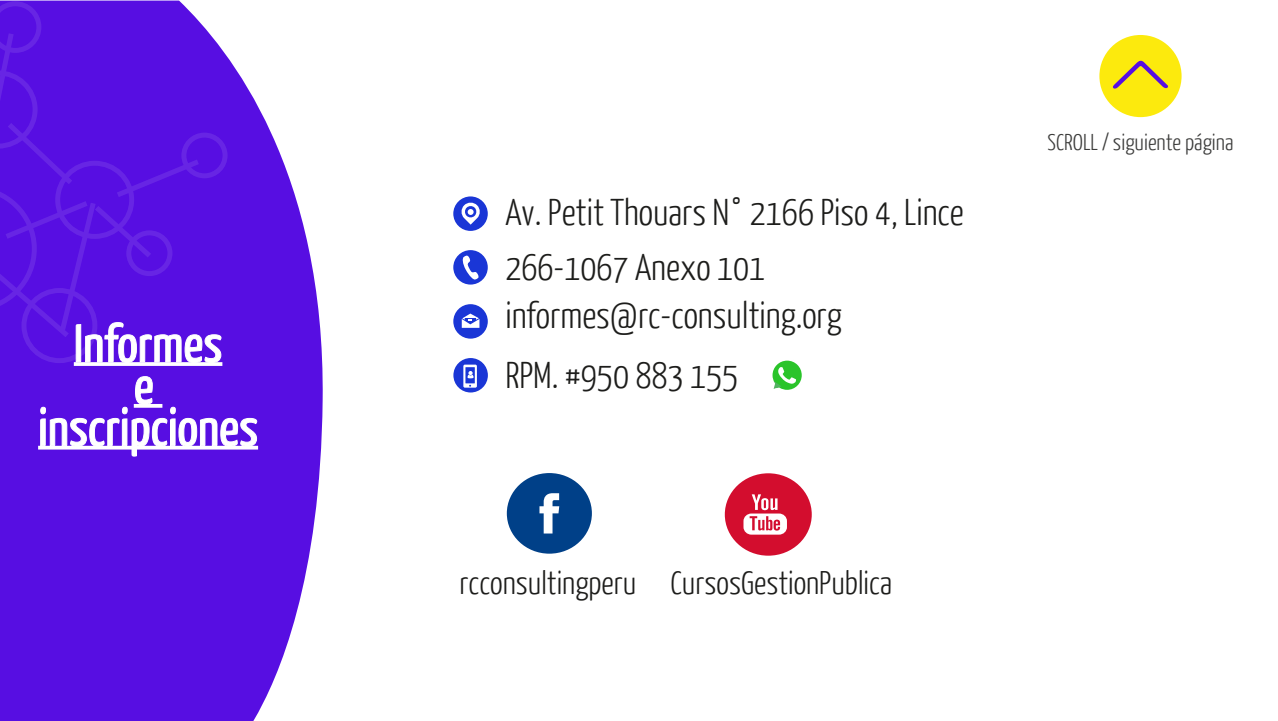
<style>
.page{position:relative;width:1278px;height:721px;background:#fff}
.page>*{position:absolute;margin:0;border:0;box-sizing:border-box;transform-origin:0 0}
.t1{font:53.3px/41.8px "Yanone Kaffeesatz";color:#fff;text-align:center;scale:1.04 1}
.t2{font:300 37.2px "Yanone Kaffeesatz";color:#1d1d1b}
.t3{font:300 32.7px "Yanone Kaffeesatz";color:#1d1d1b}
.t4{font:300 22.9px "Yanone Kaffeesatz";color:#3c3c3b}
</style>
<div class="page">
<svg style="left:0;top:49px;width:323px;height:672px;background:#6e2fe6"></svg>
<hr style="left:74px;top:362px;width:148px;height:4px;background:#f9f7fe">
<svg style="left:39px;top:376px;width:219px;height:81px;background:#6624e4"></svg>
<svg style="left:38px;top:446px;width:220px;height:4px"></svg>
<div style="left:181px;top:132px;width:46px;height:46px;border:5px solid #fff;border-radius:50%"></div>
<svg style="left:0;top:1px;width:222px;height:363px;background:#5c16e2"></svg>
<div style="left:507px;top:473px;width:85px;height:81px;background:#004088;border-radius:50%"></div>
<svg style="left:539px;top:493px;width:20px;height:41px"></svg>
<div style="left:725px;top:473px;width:86px;height:83px;background:#d30d2e;border-radius:50%"></div>
<div style="left:743px;top:514px;width:44px;height:21px;background:#fff;border-radius:8px"></div>
<svg style="left:749px;top:516px;width:31px;height:15px"></svg>
<svg style="left:751px;top:494px;width:26px;height:16px"></svg>
<div style="left:453px;top:196px;width:35px;height:35px;background:#1a36d6;border-radius:50%"></div>
<svg style="left:461px;top:202px;width:19px;height:23px"></svg>
<div style="left:453px;top:250px;width:35px;height:35px;background:#1a36d6;border-radius:50%"></div>
<svg style="left:462px;top:255px;width:17px;height:25px"></svg>
<div style="left:453px;top:358px;width:35px;height:35px;background:#1a36d6;border-radius:50%"></div>
<svg style="left:463px;top:365px;width:14px;height:23px"></svg>
<div style="left:453px;top:304px;width:35px;height:35px;background:#1a36d6;border-radius:50%"></div>
<svg style="left:462px;top:314px;width:17px;height:14px"></svg>
<svg style="left:772px;top:360px;width:30px;height:30px"></svg>
<div style="left:1099px;top:35px;width:82px;height:82px;background:#fcea0d;border-radius:50%"></div>
<svg style="left:1113px;top:60px;width:55px;height:29px"></svg>
<h1 class="t1" style="left:38px;top:321px;width:213px">Informes<br>e inscripciones</h1>
<p class="t2" style="left:505px;top:189px;width:460px">Av. Petit Thouars N° 2166 Piso 4, Lince</p>
<p class="t2" style="left:505px;top:244px;width:261px">266-1067 Anexo 101</p>
<p class="t2" style="left:505px;top:292px;width:338px">informes@rc-consulting.org</p>
<p class="t2" style="left:505px;top:352px;width:234px">RPM. #950 883 155</p>
<p class="t3" style="left:459px;top:563px;width:434px">rcconsultingperu CursosGestionPublica</p>
<p class="t4" style="left:1047px;top:128px;width:187px">SCROLL / siguiente página</p>
</div>
